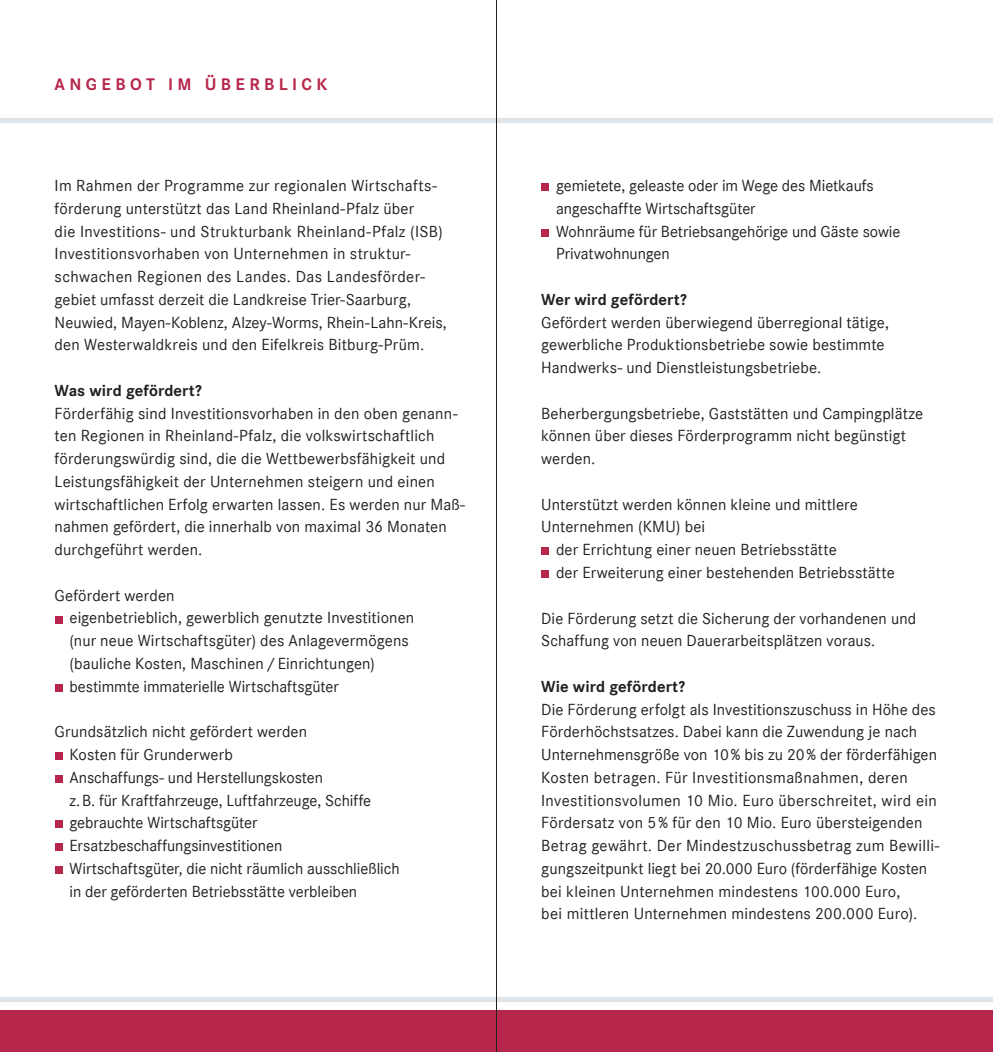
<style>
.page{position:relative;width:993px;height:1052px;background:#fff}
.page>*{position:absolute;margin:0;border:0;box-sizing:border-box;transform-origin:0 0}
.t1{font:700 17.5px "Corporate S";letter-spacing:.25em;color:#b6274b}
.t2{font:16.62px/22.8px "Corporate S";letter-spacing:.005em;color:#231f20}
.t3{font:700 16.62px "Corporate S";letter-spacing:.005em;color:#231f20}
</style>
<div class="page">
<div style="left:0;top:997px;width:992px;height:5px;background:#dfe4e8"></div>
<div style="left:0;top:118px;width:992px;height:5px;background:#dfe4e8"></div>
<div style="left:0;top:1010px;width:992px;height:42px;background:#b6274b"></div>
<div style="left:541px;top:183px;width:8px;height:8px;background:#b6274b"></div>
<div style="left:541px;top:229px;width:8px;height:8px;background:#b6274b"></div>
<div style="left:541px;top:547px;width:8px;height:8px;background:#b6274b"></div>
<div style="left:541px;top:570px;width:8px;height:8px;background:#b6274b"></div>
<div style="left:55px;top:615px;width:8px;height:8px;background:#b6274b"></div>
<div style="left:55px;top:684px;width:8px;height:8px;background:#b6274b"></div>
<div style="left:55px;top:752px;width:8px;height:8px;background:#b6274b"></div>
<div style="left:55px;top:775px;width:8px;height:8px;background:#b6274b"></div>
<div style="left:55px;top:820px;width:8px;height:8px;background:#b6274b"></div>
<div style="left:55px;top:843px;width:8px;height:8px;background:#b6274b"></div>
<div style="left:55px;top:866px;width:8px;height:8px;background:#b6274b"></div>
<hr style="left:496px;top:0;width:1px;height:1052px;background:#231f20">
<p class="t1" style="left:55px;top:75px;width:274px">Angebot im Überblick</p>
<p class="t2" style="left:55px;top:174px;width:393px">Im Rahmen der Programme zur regionalen Wirtschafts&shy;förderung unterstützt das Land Rheinland-Pfalz über<br>die Investitions- und Strukturbank Rheinland-Pfalz (ISB)<br>Investitionsvorhaben von unternehmen in struktur&shy;schwachen Regionen des Landes. Das Landesförder&shy;gebiet umfasst derzeit die Landkreise Trier-Saarburg, neuwied, Mayen-Koblenz, Alzey-Worms, Rhein-Lahn-Kreis, den Wester waldkreis und den Eifelkreis Bitburg-Prüm.</p>
<p class="t3" style="left:55px;top:381px;width:149px">Was wird gefördert?</p>
<p class="t2" style="left:55px;top:402px;width:412px">Förderfähig sind Investitionsvorhaben in den oben genann&shy;ten Regionen in Rheinland-Pfalz, die volkswirtschaftlich förderungswürdig sind, die die Wettbewerbsfähigkeit und Leistungsfähigkeit der unternehmen steigern und einen wirtschaftlichen Erfolg erwarten lassen. Es werden nur Maß&shy;nahmen gefördert, die innerhalb von maximal 36 Monaten durchgeführt werden.</p>
<p class="t2" style="left:69px;top:584px;width:346px;text-indent:-15px">Gefördert werden<br>eigenbetrieblich, gewerblich genutzte Investitionen (nur neue Wirtschaftsgüter) des Anlagevermögens (bauliche Kosten, Maschinen / Einrichtungen) bestimmte immaterielle Wirtschaftsgüter</p>
<p class="t2" style="left:69px;top:720px;width:331px;text-indent:-15px">Grundsätzlich nicht gefördert werden<br>Kosten für Grunderwerb<br>Anschaffungs- und Herstellungskosten<br>z. B. für Kraftfahrzeuge, Luftfahrzeuge, Schiffe gebrauchte Wirtschaftsgüter Ersatzbeschaffungsinvestitionen Wirtschaftsgüter, die nicht räumlich ausschließlich in der geförderten Betriebsstätte verbleiben</p>
<p class="t2" style="left:556px;top:174px;width:346px">gemietete, geleaste oder im Wege des Mietkaufs angeschaffte Wirtschaftsgüter<br>Wohnräume für Betriebsangehörige und Gäste sowie Privatwohnungen</p>
<p class="t3" style="left:541px;top:290px;width:147px">Wer wird gefördert?</p>
<p class="t2" style="left:541px;top:311px;width:349px">Gefördert werden überwiegend überregional tätige, gewerbliche Produktionsbetriebe sowie bestimmte<br>Handwerks- und Dienstleistungsbetriebe.</p>
<p class="t2" style="left:541px;top:402px;width:383px">Beherbergungsbetriebe, Gaststätten und campingplätze können über dieses Förderprogramm nicht begünstigt werden.</p>
<p class="t2" style="left:541px;top:493px;width:318px">unterstützt werden können kleine und mittlere unternehmen (KMu) bei</p>
<p class="t2" style="left:556px;top:538px;width:340px">der Errichtung einer neuen Betriebsstätte<br>der Erweiterung einer bestehenden Betriebsstätte</p>
<p class="t2" style="left:541px;top:607px;width:376px">Die Förderung setzt die Sicherung der vorhandenen und<br>Schaffung von neuen Dauerarbeitsplätzen voraus.</p>
<p class="t3" style="left:541px;top:677px;width:145px">Wie wird gefördert?</p>
<p class="t2" style="left:541px;top:698px;width:399px">Die Förderung erfolgt als Investitionszuschuss in Höhe des Förderhöchstsatzes. Dabei kann die Zuwendung je nach unternehmensgröße von 10 % bis zu 20 % der förderfähigen Kosten betragen. Für Investitionsmaßnahmen, deren Investitionsvolumen 10 Mio. Euro überschreitet, wird ein Fördersatz von 5 % für den 10 Mio. Euro übersteigenden Betrag gewährt. Der Mindestzuschussbetrag zum Bewilli&shy;gungszeitpunkt liegt bei 20.000 Euro (förderfähige Kosten bei kleinen unternehmen mindestens 100.000 Euro,<br>bei mittleren unternehmen mindestens 200.000 Euro).</p>
</div>
